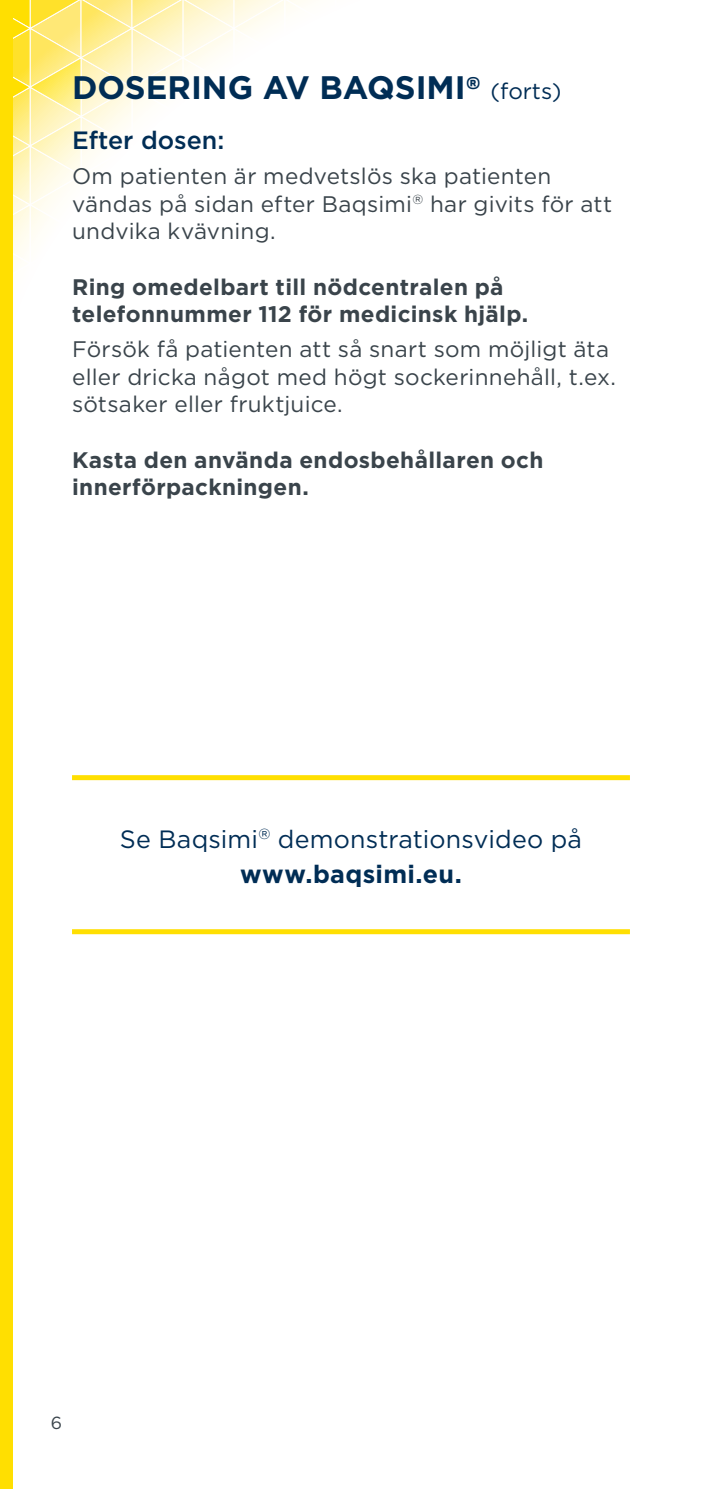
<style>
.page{position:relative;width:702px;height:1489px;background:#fff}
.page>*{position:absolute;margin:0;border:0;box-sizing:border-box;transform-origin:0 0}
.t1{font:700 32.5px "Gotham HTF";color:#002d55}
.t2{font:25px/35px "Gotham HTF";letter-spacing:.005em;color:#002d55;text-align:center}
.t3{font:500 25px "Gotham HTF";color:#002d55}
.t4{font:22.5px/27.5px "Gotham HTF";letter-spacing:.01em;color:#3a444b}
.t5{font:700 22.5px/27.5px "Gotham HTF";letter-spacing:.015em;color:#3a444b}
.t6{font:22.5px "Gotham HTF";color:#002d55}
.t7{font:17.5px "Gotham HTF";color:#3a444b}
.s1{font-weight:700}
</style>
<div class="page">
<svg style="left:12px;top:0;width:293px;height:470px"></svg>
<div style="left:0;top:0;width:12px;height:1488px;background:#ffdf01"></div>
<div style="left:72px;top:775px;width:558px;height:5px;background:#ffdf01"></div>
<div style="left:72px;top:929px;width:558px;height:5px;background:#ffdf01"></div>
<h1 class="t1" style="left:72px;top:69px;width:410px">DOSERING AV BAQSIMI<sup>®</sup></h1>
<p class="t6" style="left:490px;top:79px;width:73px">(forts)</p>
<p class="t3" style="left:72px;top:126px;width:154px">Efter dosen:</p>
<p class="t4" style="left:72px;top:162px;width:541px">Om patienten är medvetslös ska patienten vändas på sidan efter Baqsimi<sup>®</sup> har givits för att undvika kvävning.</p>
<p class="t5" style="left:72px;top:273px;width:458px">Ring omedelbart till nödcentralen på telefonnummer 112 för medicinsk hjälp.</p>
<p class="t4" style="left:72px;top:335px;width:545px">Försök få patienten att så snart som möjligt äta eller dricka något med högt sockerinnehåll, t.ex. sötsaker eller fruktjuice.</p>
<p class="t5" style="left:72px;top:445px;width:473px">Kasta den använda endosbehållaren och innerförpackningen.</p>
<p class="t2" style="left:120px;top:821px;width:463px">Se Baqsimi<sup>®</sup> demonstrationsvideo på <span class="s1">www.baqsimi.eu.</span></p>
<p class="t7" style="left:51px;top:1412px;width:13px">6</p>
</div>
